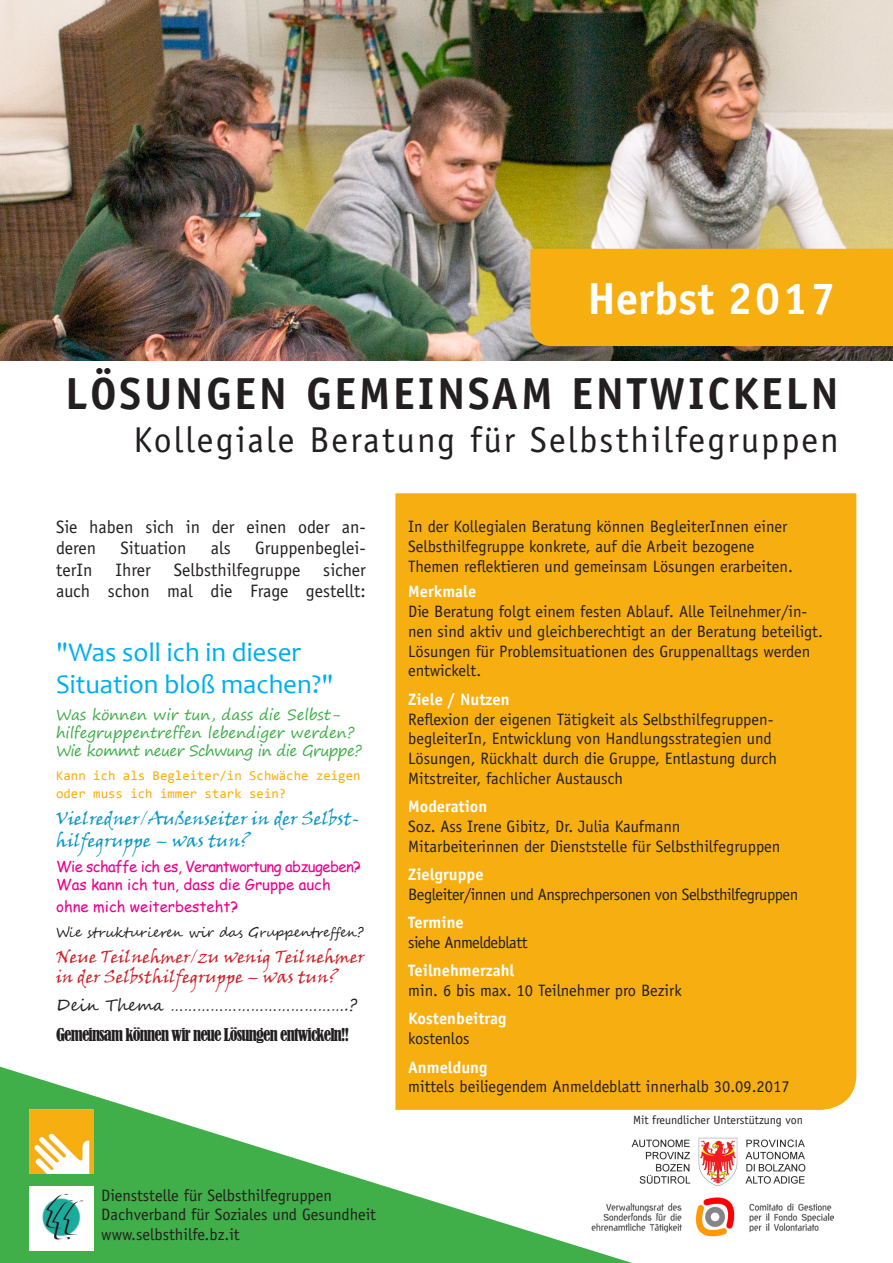
<style>
.page{position:relative;width:893px;height:1263px;background:#fff}
.page>*{position:absolute;margin:0;border:0;box-sizing:border-box;transform-origin:0 0}
.t1{font:700 45px "Officina Sans Std";letter-spacing:.06em;color:#231f20}
.t2{font:700 45px "Officina Sans Std";color:#fff}
.t3{font:36px "Officina Sans Std";letter-spacing:.06em;color:#231f20}
.t4{font:27px/32.4px "Candara";color:#00aeef}
.t5{font:18px/21.6px "Officina Sans Std";color:#231f20}
.t6{font:18px/21.6px "Viner Hand ITC";color:#0e98c7}
.t7{font:17.25px/20.7px "Viner Hand ITC";color:#d1232a}
.t8{font:16.5px/19.8px "Officina Sans Std";color:#231f20}
.t9{font:700 16.5px/19.8px "Officina Sans Std";color:#fff}
.t10{font:16.5px "Officina Sans Std";letter-spacing:-.03em;color:#231f20}
.t11{font:condensed 16.5px "Bernard";letter-spacing:-.05em;color:#231f20}
.t12{font:16.5px "Segoe Script";color:#231f20}
.t13{font:15px/18px "Segoe Print";color:#40ae49}
.t14{font:15px/18px "Comic Sans MS";letter-spacing:-.04em;color:#ed028c}
.t15{font:15px "Comic Sans MS";color:#ed028c}
.t16{font:13.5px/18px "Consolas";color:#f7ae11}
.t17{font:13.5px "Segoe Script";letter-spacing:-.005em;color:#231f20}
.t18{font:12px "Officina Sans Std";color:#231f20}
.s1{font-weight:400;color:#231f20}
.s2{font-weight:700;color:#fff}
</style>
<div class="page">
<svg style="left:0;top:1067px;width:632px;height:196px;fill:#40ae49"></svg>
<img style="left:0;top:0;width:893px;height:360px">
<div style="left:530px;top:249px;width:363px;height:97px;background:#f7ae11"></div>
<img style="left:622px;top:1130px;width:184px;height:64px">
<img style="left:30px;top:1110px;width:64px;height:64px">
<img style="left:30px;top:1186px;width:64px;height:64px">
<div style="left:395px;top:493px;width:461px;height:617px;background:#f7ae11"></div>
<img style="left:592px;top:1197px;width:242px;height:40px">
<p class="t2" style="left:587px;top:270px;width:250px">Herbst 2017</p>
<p class="t1" style="left:65px;top:365px;width:775px">LÖSUNGEN GEMEINSAM ENTWICKELN</p>
<p class="t3" style="left:134px;top:418px;width:707px">Kollegiale Beratung für Selbsthilfegruppen</p>
<p class="t5" style="left:56px;top:516px;width:311px">Sie haben sich in der einen oder an&shy;deren</p>
<p class="t5" style="left:120px;top:537px;width:68px">Situation</p>
<p class="t5" style="left:211px;top:537px;width:21px">als</p>
<p class="t5" style="left:255px;top:537px;width:112px">Gruppenbeglei-</p>
<p class="t5" style="left:56px;top:559px;width:38px">terIn</p>
<p class="t5" style="left:115px;top:559px;width:37px">Ihrer</p>
<p class="t5" style="left:174px;top:559px;width:128px">Selbsthilfegruppe</p>
<p class="t5" style="left:56px;top:559px;width:311px;text-align:right">sicher<br>auch schon mal die Frage gestellt:</p>
<p class="t4" style="left:56px;top:635px;width:279px">"Was soll ich in dieser<br>Situation bloß machen?"</p>
<p class="t13" style="left:56px;top:705px;width:307px">Was können wir tun, dass die Selbst&shy;hilfegruppentreffen lebendiger werden?<br>Wie kommt neuer Schwung in die Gruppe?</p>
<p class="t16" style="left:56px;top:767px;width:306px">Kann ich als Begleiter/in Schwäche zeigen oder muss ich immer stark sein?</p>
<p class="t6" style="left:56px;top:807px;width:305px">Vielredner/Außenseiter in der Selbst&shy;hilfegruppe – was tun?</p>
<p class="t14" style="left:56px;top:857px;width:306px">Wie schaffe ich es, Verantwortung abzugeben?<br>Was kann ich tun, dass die Gruppe auch</p>
<p class="t15" style="left:56px;top:895px;width:184px">ohne mich weiterbesteht?</p>
<p class="t17" style="left:56px;top:921px;width:309px">Wie strukturieren wir das Gruppentreffen?</p>
<p class="t7" style="left:56px;top:945px;width:310px">Neue Teilnehmer/zu wenig Teilnehmer in der Selbsthilfegruppe – was tun?</p>
<p class="t12" style="left:56px;top:991px;width:303px">Dein Thema ………………………………….?</p>
<p class="t11" style="left:56px;top:1025px;width:294px">Gemeinsam können wir neue Lösungen entwickeln!!</p>
<p class="t8" style="left:101px;top:1185px;width:232px">Dienststelle für Selbsthilfegruppen</p>
<p class="t8" style="left:101px;top:1205px;width:276px">Dachverband für Soziales und Gesundheit</p>
<p class="t8" style="left:101px;top:1225px;width:140px">www.selbsthilfe.bz.it</p>
<p class="t8" style="left:408px;top:517px;width:386px">In der Kollegialen Beratung können BegleiterInnen einer<br>Selbsthilfegruppe konkrete, auf die Arbeit bezogene<br>Themen reflektieren und gemeinsam Lösungen erarbeiten.</p>
<p class="t9" style="left:408px;top:581px;width:70px">Merkmale</p>
<p class="t8" style="left:408px;top:601px;width:416px">Die Beratung folgt einem festen Ablauf. Alle Teilnehmer/in&shy;nen sind aktiv und gleichberechtigt an der Beratung beteiligt.<br>Lösungen für Problemsituationen des Gruppenalltags werden entwickelt.</p>
<p class="t9" style="left:408px;top:689px;width:103px">Ziele / Nutzen</p>
<p class="t8" style="left:408px;top:709px;width:370px">Reflexion der eigenen Tätigkeit als Selbsthilfegruppen&shy;begleiterIn, Entwicklung von Handlungsstrategien und Lösungen, Rückhalt durch die Gruppe, Entlastung durch Mitstreiter, fachlicher Austausch</p>
<p class="t9" style="left:408px;top:796px;width:81px">Moderation</p>
<p class="t8" style="left:408px;top:816px;width:274px">Soz. Ass Irene Gibitz, Dr. Julia Kaufmann</p>
<p class="t8" style="left:408px;top:836px;width:374px">Mitarbeiterinnen der Dienststelle für Selbsthilfegruppen</p>
<p class="t9" style="left:408px;top:864px;width:77px">Zielgruppe</p>
<p class="t10" style="left:408px;top:885px;width:392px">Begleiter/innen und Ansprechpersonen von Selbsthilfegruppen</p>
<p class="t9" style="left:408px;top:912px;width:57px">Termine</p>
<p class="t10" style="left:408px;top:933px;width:121px">siehe Anmeldeblatt</p>
<p class="t9" style="left:408px;top:961px;width:108px">Teilnehmerzahl</p>
<p class="t8" style="left:408px;top:981px;width:275px">min. 6 bis max. 10 Teilnehmer pro Bezirk</p>
<p class="t9" style="left:408px;top:1009px;width:100px">Kostenbeitrag <span class="s1">kostenlos</span></p>
<p class="t8" style="left:408px;top:1057px;width:383px"><span class="s2">Anmeldung<br></span>mittels beiliegendem Anmeldeblatt innerhalb 30.09.2017</p>
<p class="t18" style="left:633px;top:1113px;width:171px">Mit freundlicher Unterstützung von</p>
</div>
